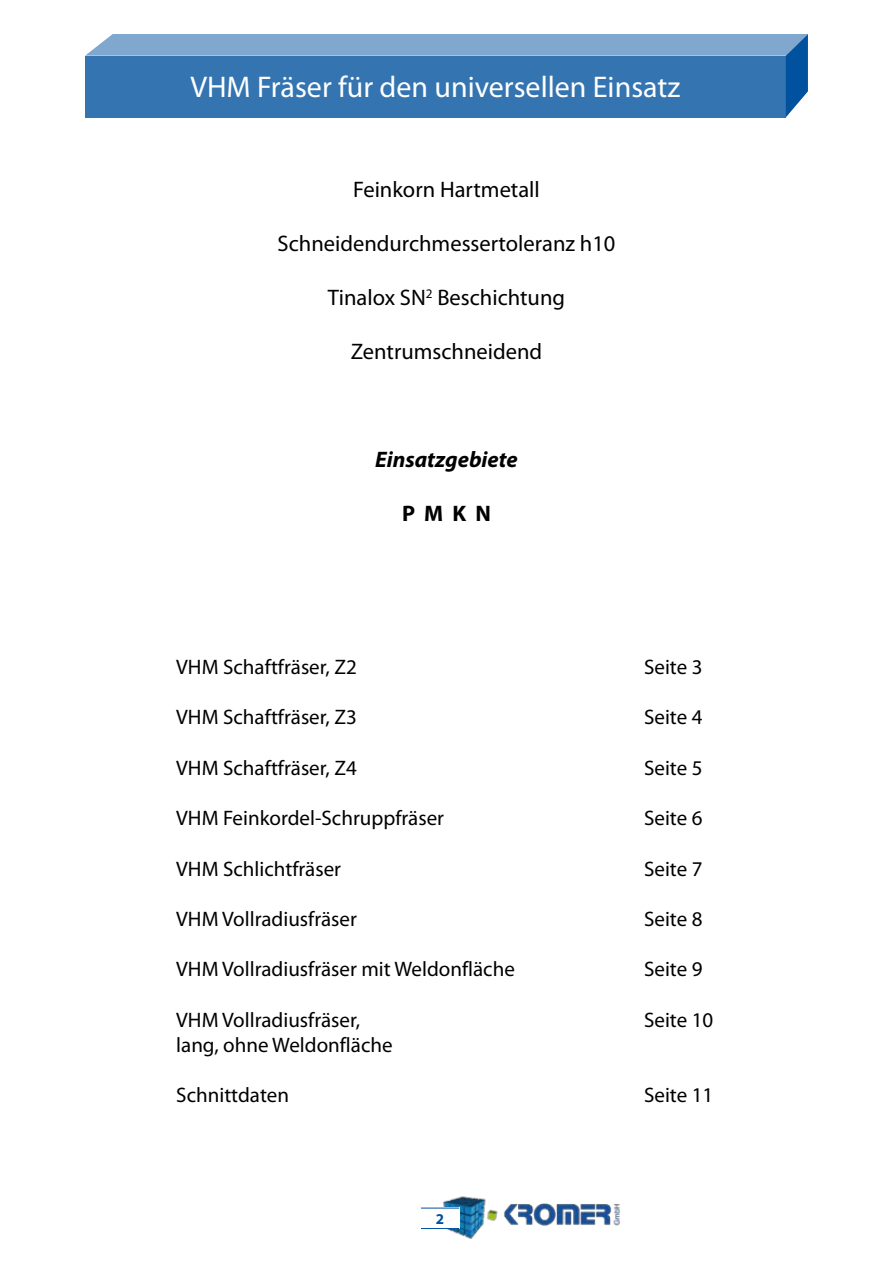
<style>
.page{position:relative;width:893px;height:1263px;background:#fff}
.page>*{position:absolute;margin:0;border:0;box-sizing:border-box;transform-origin:0 0}
.t1{font:30px "Myriad Pro";color:#fff}
.t2{font:22.5px "Myriad Pro";color:#000}
.t3{font:italic 700 22.5px "Myriad Pro";color:#000}
.t4{font:700 22.5px "Myriad Pro";color:#000}
.t5{font:21px "Myriad Pro";color:#000}
.t6{font:700 15px "Myriad Pro";color:#00519e}
</style>
<div class="page">
<svg style="left:85px;top:34px;width:723px;height:83px;background:#4882b9"></svg>
<img style="left:439px;top:1196px;width:181px;height:43px">
<div style="left:421px;top:1208px;width:38px;height:21px;background:#fff"></div>
<hr style="left:421px;top:1208px;width:38px;height:1px;background:#00519e">
<hr style="left:421px;top:1228px;width:38px;height:1px;background:#00519e">
<h1 class="t1" style="left:190px;top:68px;width:491px">VHM Fräser für den universellen Einsatz</h1>
<p class="t2" style="left:353px;top:176px;width:188px">Feinkorn Hartmetall</p>
<p class="t2" style="left:278px;top:230px;width:339px">Schneidendurchmessertoleranz h10</p>
<p class="t2" style="left:328px;top:284px;width:239px">Tinalox SN<sup>2</sup> Beschichtung</p>
<p class="t2" style="left:351px;top:338px;width:193px">Zentrumschneidend</p>
<p class="t3" style="left:375px;top:445px;width:144px">Einsatzgebiete</p>
<p class="t4" style="left:402px;top:499px;width:90px">P M K N</p>
<p class="t5" style="left:176px;top:654px;width:182px">VHM Schaftfräser, Z2</p>
<p class="t5" style="left:644px;top:654px;width:60px">Seite 3</p>
<p class="t5" style="left:176px;top:704px;width:182px">VHM Schaftfräser, Z3</p>
<p class="t5" style="left:644px;top:704px;width:60px">Seite 4</p>
<p class="t5" style="left:176px;top:755px;width:182px">VHM Schaftfräser, Z4</p>
<p class="t5" style="left:644px;top:755px;width:60px">Seite 5</p>
<p class="t5" style="left:176px;top:805px;width:269px">VHM Feinkordel-Schruppfräser</p>
<p class="t5" style="left:644px;top:805px;width:60px">Seite 6</p>
<p class="t5" style="left:176px;top:856px;width:166px">VHM Schlichtfräser</p>
<p class="t5" style="left:644px;top:856px;width:60px">Seite 7</p>
<p class="t5" style="left:176px;top:906px;width:182px">VHM Vollradiusfräser</p>
<p class="t5" style="left:644px;top:906px;width:60px">Seite 8</p>
<p class="t5" style="left:176px;top:956px;width:340px">VHM Vollradiusfräser mit Weldonfläche</p>
<p class="t5" style="left:644px;top:956px;width:60px">Seite 9</p>
<p class="t5" style="left:176px;top:1007px;width:185px">VHM Vollradiusfräser,</p>
<p class="t5" style="left:644px;top:1007px;width:71px">Seite 10</p>
<p class="t5" style="left:176px;top:1032px;width:218px">lang, ohne Weldonfläche</p>
<p class="t5" style="left:176px;top:1082px;width:114px">Schnittdaten</p>
<p class="t5" style="left:644px;top:1082px;width:71px">Seite 11</p>
<p class="t6" style="left:436px;top:1209px;width:10px">2</p>
</div>
